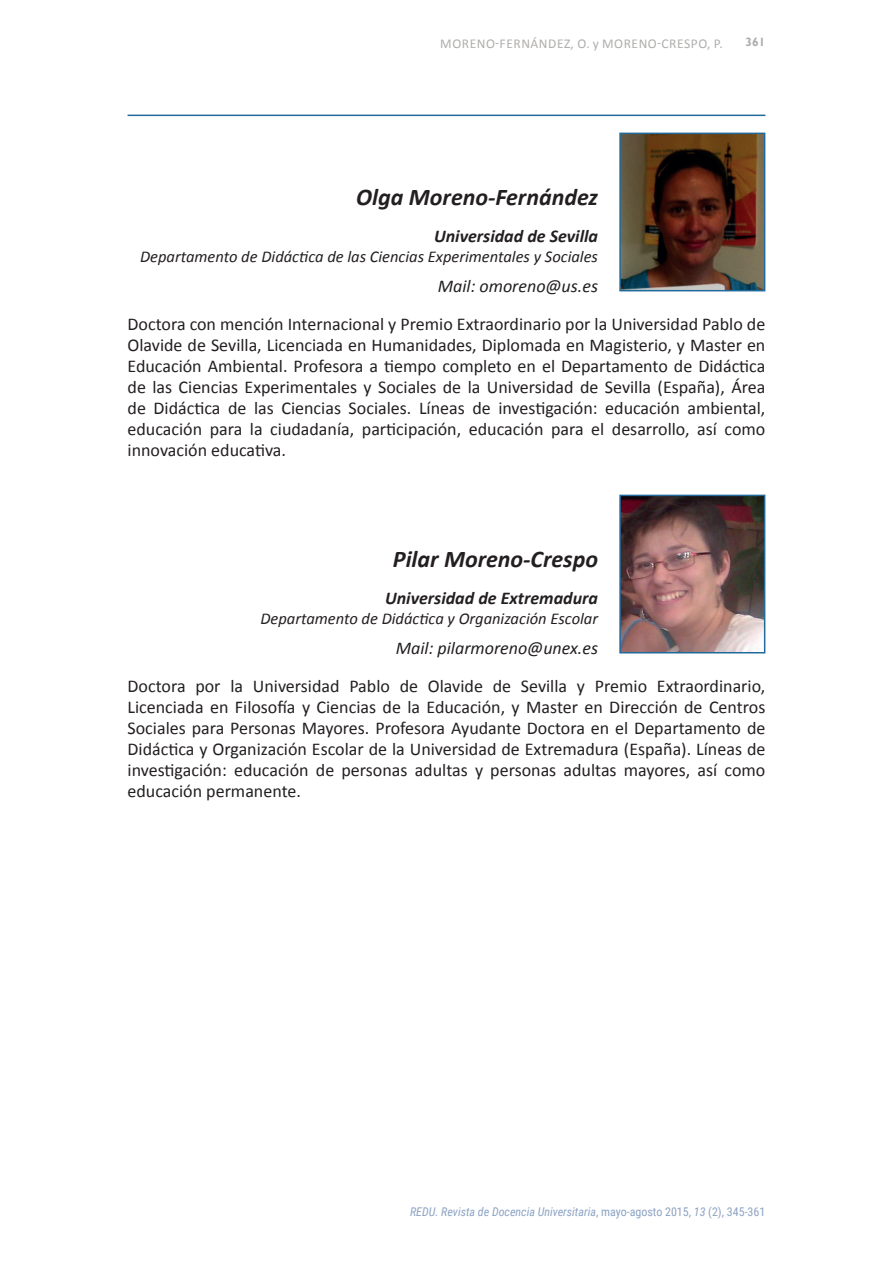
<style>
.page{position:relative;width:893px;height:1263px;background:#fff}
.page>*{position:absolute;margin:0;border:0;box-sizing:border-box;transform-origin:0 0}
.t1{font:italic 700 24px "Calibri";color:#231f20}
.t2{font:18px/21px "Calibri";color:#231f20;text-align:justify}
.t3{font:italic 700 18px "Calibri";color:#231f20}
.t4{font:italic 18px "Calibri";color:#231f20}
.t5{font:italic 16.5px "Calibri";color:#231f20}
.t6{font:13.5px "Calibri";letter-spacing:.04em;color:#b0aead}
.t7{font:italic 12px "Roboto Condensed";color:#8ca3c4}
.t8{font:700 12px "Gill Sans";color:#b0aead}
.s1{font-style:normal}
</style>
<div class="page">
<hr style="left:128px;top:115px;width:637px;height:1px;background:#216a9c">
<img style="left:622px;top:136px;width:140px;height:152px">
<div style="left:619px;top:133px;width:146px;height:158px;border:2px solid #216a9c"></div>
<img style="left:622px;top:498px;width:140px;height:152px">
<div style="left:619px;top:495px;width:146px;height:158px;border:2px solid #216a9c"></div>
<p class="t6" style="left:440px;top:35px;width:284px">MORENO-FERNÁNDEZ, O. y MORENO-CRESPO, P.</p>
<p class="t8" style="left:745px;top:34px;width:21px">361</p>
<h1 class="t1" style="left:356px;top:182px;width:243px">Olga Moreno-Fernández</h1>
<p class="t3" style="left:434px;top:225px;width:166px">Universidad de Sevilla</p>
<p class="t5" style="left:140px;top:245px;width:459px">Departamento de Didáctica de las Ciencias Experimentales y Sociales</p>
<p class="t4" style="left:438px;top:274px;width:162px">Mail: omoreno@us.es</p>
<p class="t2" style="left:128px;top:314px;width:639px">Doctora con mención Internacional y Premio Extraordinario por la Universidad Pablo de Olavide de Sevilla, Licenciada en Humanidades, Diplomada en Magisterio, y Master en Educación Ambiental. Profesora a tiempo completo en el Departamento de Didáctica de las Ciencias Experimentales y Sociales de la Universidad de Sevilla (España), Área de Didáctica de las Ciencias Sociales. Líneas de investigación: educación ambiental, educación para la ciudadanía, participación, educación para el desarrollo, así como innovación educativa.</p>
<h1 class="t1" style="left:393px;top:544px;width:207px">Pilar Moreno-Crespo</h1>
<p class="t3" style="left:385px;top:587px;width:215px">Universidad de Extremadura</p>
<p class="t5" style="left:260px;top:607px;width:339px">Departamento de Didáctica y Organización Escolar</p>
<p class="t4" style="left:396px;top:636px;width:204px">Mail: pilarmoreno@unex.es</p>
<p class="t2" style="left:128px;top:676px;width:639px">Doctora por la Universidad Pablo de Olavide de Sevilla y Premio Extraordinario, Licenciada en Filosofía y Ciencias de la Educación, y Master en Dirección de Centros Sociales para Personas Mayores. Profesora Ayudante Doctora en el Departamento de Didáctica y Organización Escolar de la Universidad de Extremadura (España). Líneas de investigación: educación de personas adultas y personas adultas mayores, así como educación permanente.</p>
<p class="t7" style="left:410px;top:1204px;width:357px">REDU. Revista de Docencia Universitaria<span class="s1">, mayo-agosto 2015,</span> 13 <span class="s1">(2), 345-361</span></p>
</div>
